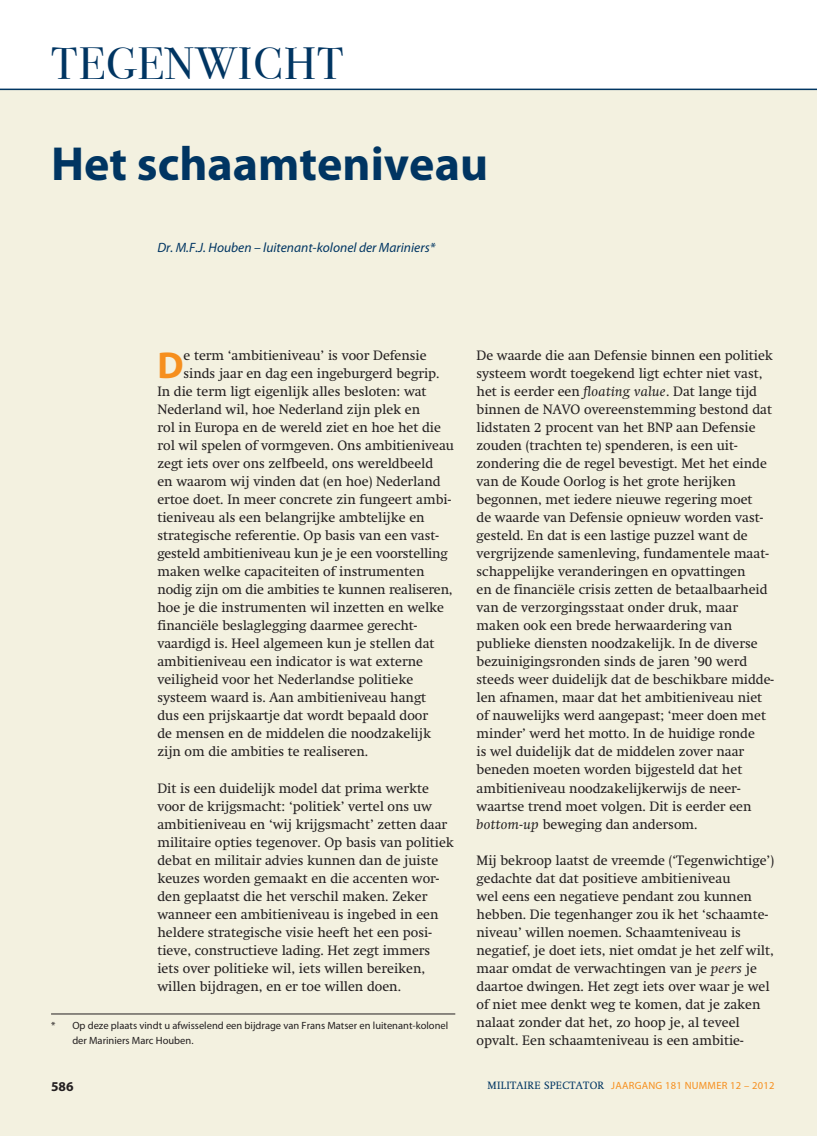
<style>
.page{position:relative;width:817px;height:1136px;background:#fff}
.page>*{position:absolute;margin:0;border:0;box-sizing:border-box;transform-origin:0 0}
.t1{font:700 48px "Myriad Pro";color:#003562}
.t2{font:45px "Bodoni Svty Two OSITCTT Book";letter-spacing:.03em;color:#003562}
.t3{font:700 37.65px "Myriad Pro";color:#f68f1e}
.t4{font:13.5px/18px "Swift";color:#231f20}
.t5{font:italic 13.5px "Myriad Pro";color:#003562}
.t6{font:700 13.5px "Myriad Pro";color:#231f20}
.t7{font:10.5px/15px "Myriad Pro";color:#231f20}
.t8{font:10.5px "Myriad Pro";letter-spacing:.025em;color:#f68f1e}
.s1{font-style:italic}
.s2{font-family:"Swift";color:#003562}
</style>
<div class="page">
<div style="left:0;top:89px;width:816px;height:1046px;background:#f3f1e0"></div>
<hr style="left:0;top:89px;width:816px;height:1px;background:#003562">
<hr style="left:51px;top:1013px;width:404px;height:1px;background:#231f20">
<h2 class="t2" style="left:51px;top:37px;width:294px">TEGENWICHT</h2>
<h1 class="t1" style="left:51px;top:146px;width:438px">Het schaamteniveau</h1>
<p class="t5" style="left:157px;top:242px;width:279px">Dr. M.F.J. Houben – luitenant-kolonel der Mariniers*</p>
<h3 class="t3" style="left:157px;top:351px;width:28px">D</h3>
<p class="t4" style="left:183px;top:348px;width:245px">e term ‘ambitieniveau’ is voor Defensie</p>
<p class="t4" style="left:183px;top:366px;width:257px">sinds jaar en dag een ingeburgerd begrip.</p>
<p class="t4" style="left:157px;top:384px;width:271px">In die term ligt eigenlijk alles besloten: wat</p>
<p class="t4" style="left:157px;top:402px;width:264px">Nederland wil, hoe Nederland zijn plek en</p>
<p class="t4" style="left:157px;top:420px;width:285px">rol in Europa en de wereld ziet en hoe het die</p>
<p class="t4" style="left:157px;top:438px;width:298px">rol wil spelen of vormgeven. Ons ambitieniveau</p>
<p class="t4" style="left:157px;top:456px;width:277px">zegt iets over ons zelfbeeld, ons wereldbeeld</p>
<p class="t4" style="left:157px;top:474px;width:284px">en waarom wij vinden dat (en hoe) Nederland</p>
<p class="t4" style="left:157px;top:492px;width:295px">ertoe doet. In meer concrete zin fungeert ambi-</p>
<p class="t4" style="left:157px;top:510px;width:269px">tieniveau als een belangrijke ambtelijke en</p>
<p class="t4" style="left:157px;top:528px;width:283px">strategische referentie. Op basis van een vast-</p>
<p class="t4" style="left:157px;top:546px;width:292px">gesteld ambitieniveau kun je je een voorstelling</p>
<p class="t4" style="left:157px;top:564px;width:268px">maken welke capaciteiten of instrumenten</p>
<p class="t4" style="left:157px;top:582px;width:297px">nodig zijn om die ambities te kunnen realiseren,</p>
<p class="t4" style="left:157px;top:600px;width:288px">hoe je die instrumenten wil inzetten en welke</p>
<p class="t4" style="left:157px;top:618px;width:261px">financiële beslaglegging daarmee gerecht-</p>
<p class="t4" style="left:157px;top:636px;width:278px">vaardigd is. Heel algemeen kun je stellen dat</p>
<p class="t4" style="left:157px;top:654px;width:267px">ambitieniveau een indicator is wat externe</p>
<p class="t4" style="left:157px;top:672px;width:257px">veiligheid voor het Nederlandse politieke</p>
<p class="t4" style="left:157px;top:690px;width:270px">systeem waard is. Aan ambitieniveau hangt</p>
<p class="t4" style="left:157px;top:708px;width:272px">dus een prijskaartje dat wordt bepaald door</p>
<p class="t4" style="left:157px;top:726px;width:275px">de mensen en de middelen die noodzakelijk</p>
<p class="t4" style="left:157px;top:744px;width:212px">zijn om die ambities te realiseren.</p>
<p class="t4" style="left:157px;top:780px;width:298px">Dit is een duidelijk model dat prima werkte voor de krijgsmacht: ‘politiek’ vertel ons uw ambitieniveau en ‘wij krijgsmacht’ zetten daar militaire opties tegenover. Op basis van politiek debat en militair advies kunnen dan de juiste keuzes worden gemaakt en die accenten wor&shy;den geplaatst die het verschil maken. Zeker wanneer een ambitieniveau is ingebed in een heldere strategische visie heeft het een posi&shy;tieve, constructieve lading. Het zegt immers iets over politieke wil, iets willen bereiken, willen bijdragen, en er toe willen doen.</p>
<p class="t7" style="left:72px;top:1018px;width:377px;text-indent:-21px">* Op deze plaats vindt u afwisselend een bijdrage van Frans Matser en luitenant-kolonel der Mariniers Marc Houben.</p>
<p class="t4" style="left:476px;top:348px;width:299px">De waarde die aan Defensie binnen een politiek systeem wordt toegekend ligt echter niet vast, het is eerder een <span class="s1">floating value</span>. Dat lange tijd binnen de NAVO overeenstemming bestond dat lidstaten 2 procent van het BNP aan Defensie zouden (trachten te) spenderen, is een uit&shy;zondering die de regel bevestigt. Met het einde van de Koude Oorlog is het grote herijken begonnen, met iedere nieuwe regering moet<br>de waarde van Defensie opnieuw worden vast&shy;gesteld. En dat is een lastige puzzel want de vergrijzende samenleving, fundamentele maat&shy;schappelijke veranderingen en opvattingen<br>en de financiële crisis zetten de betaalbaarheid van de verzorgingsstaat onder druk, maar maken ook een brede herwaardering van publieke diensten noodzakelijk. In de diverse bezuinigingsronden sinds de jaren ’90 werd steeds weer duidelijk dat de beschikbare midde&shy;len afnamen, maar dat het ambitieniveau niet of nauwelijks werd aangepast; ‘meer doen met minder’ werd het motto. In de huidige ronde<br>is wel duidelijk dat de middelen zover naar beneden moeten worden bijgesteld dat het ambitieniveau noodzakelijkerwijs de neer&shy;waartse trend moet volgen. Dit is eerder een <span class="s1">bottom-up</span> beweging dan andersom.</p>
<p class="t4" style="left:476px;top:852px;width:299px">Mij bekroop laatst de vreemde (‘Tegenwichtige’) gedachte dat dat positieve ambitieniveau<br>wel eens een negatieve pendant zou kunnen hebben. Die tegenhanger zou ik het ‘schaamte&shy;niveau’ willen noemen. Schaamteniveau is negatief, je doet iets, niet omdat je het zelf wilt, maar omdat de verwachtingen van je <span class="s1">peers</span> je daartoe dwingen. Het zegt iets over waar je wel of niet mee denkt weg te komen, dat je zaken nalaat zonder dat het, zo hoop je, al teveel opvalt. Een schaamteniveau is een ambitie-</p>
<p class="t6" style="left:51px;top:1081px;width:24px">586</p>
<p class="t8" style="left:487px;top:1080px;width:288px"><span class="s2">MILITAIRE SPECTATOR</span> JAARGANG 181 NUMMER 12 – 2012</p>
</div>
